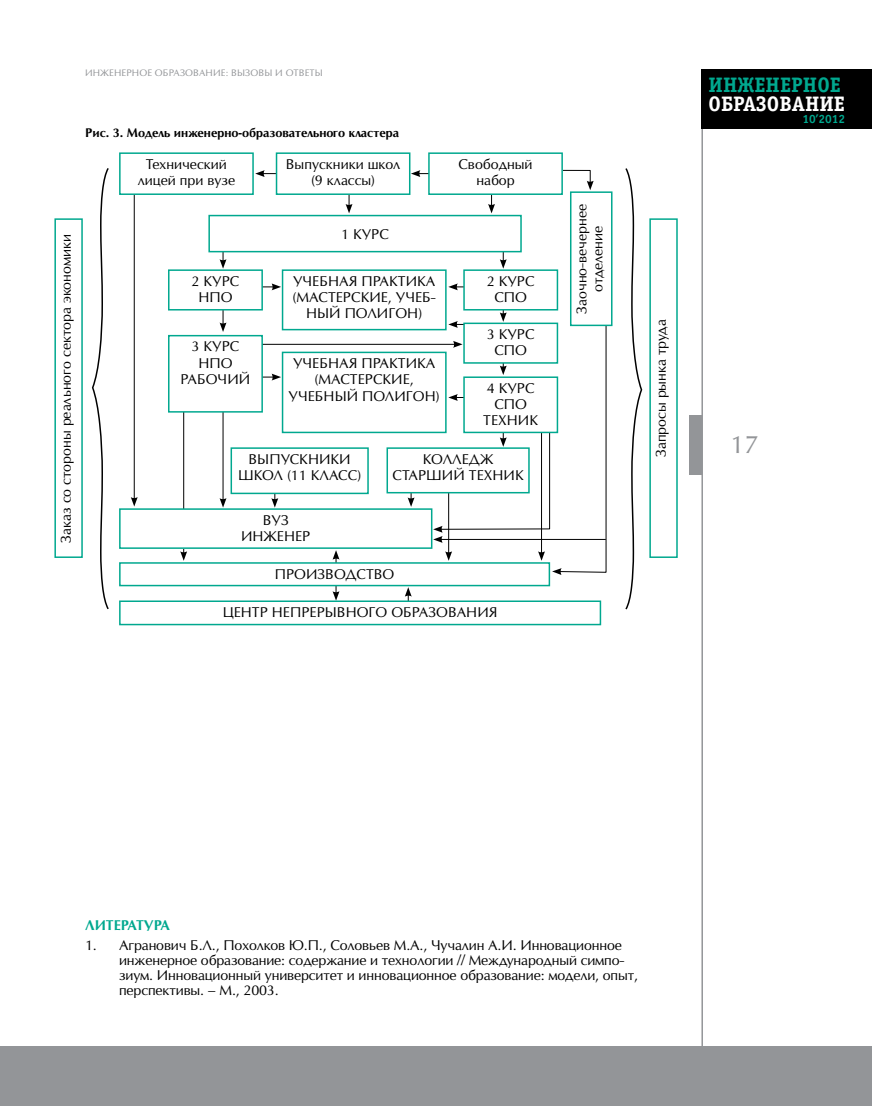
<style>
.page{position:relative;width:872px;height:1106px;background:#fff}
.page>*{position:absolute;margin:0;border:0;box-sizing:border-box;transform-origin:0 0}
.t1{font:24px "Opium New";color:#939598}
.t2{font:700 21px "Officina Serif C";color:#fff}
.t3{font:700 21px "Officina Serif C";color:#00a88f}
.t4{font:13.5px/16.2px "Opium New";color:#000}
.t5{font:700 13.5px "Opium New";color:#00a88f}
.t6{font:700 12px "Opium New";color:#000}
.t7{font:700 12px "Officina Sans C";color:#00a88f}
.t8{font:9px "Opium New";color:#939598}
</style>
<div class="page">
<hr style="left:701px;top:69px;width:2px;height:1037px;background:#939598">
<div style="left:701px;top:69px;width:171px;height:60px;background:#000"></div>
<div style="left:689px;top:415px;width:13px;height:60px;background:#939598"></div>
<div style="left:0;top:1046px;width:872px;height:60px;background:#939598"></div>
<svg style="left:405px;top:587px;width:7px;height:13px"></svg>
<svg style="left:332px;top:550px;width:7px;height:50px"></svg>
<hr style="left:183px;top:406px;width:1px;height:147px;background:#000">
<svg style="left:180px;top:551px;width:7px;height:10px"></svg>
<svg style="left:407px;top:493px;width:7px;height:14px"></svg>
<hr style="left:274px;top:466px;width:1px;height:34px;background:#000">
<svg style="left:271px;top:498px;width:7px;height:9px"></svg>
<hr style="left:223px;top:406px;width:1px;height:94px;background:#000">
<svg style="left:220px;top:498px;width:6px;height:9px"></svg>
<hr style="left:257px;top:344px;width:198px;height:1px;background:#000">
<svg style="left:263px;top:373px;width:18px;height:7px"></svg>
<hr style="left:223px;top:290px;width:1px;height:35px;background:#000">
<svg style="left:220px;top:322px;width:6px;height:10px"></svg>
<svg style="left:263px;top:283px;width:18px;height:7px"></svg>
<svg style="left:448px;top:283px;width:15px;height:7px"></svg>
<svg style="left:500px;top:252px;width:7px;height:17px"></svg>
<svg style="left:220px;top:252px;width:6px;height:17px"></svg>
<hr style="left:134px;top:189px;width:1px;height:310px;background:#000">
<svg style="left:131px;top:497px;width:7px;height:9px"></svg>
<svg style="left:488px;top:195px;width:7px;height:18px"></svg>
<svg style="left:345px;top:195px;width:7px;height:18px"></svg>
<svg style="left:563px;top:170px;width:30px;height:20px"></svg>
<svg style="left:411px;top:170px;width:17px;height:7px"></svg>
<svg style="left:255px;top:170px;width:21px;height:7px"></svg>
<div style="left:54px;top:218px;width:29px;height:340px;border:2px solid #00a88f"></div>
<div style="left:120px;top:153px;width:133px;height:41px;background:#fff"></div>
<div style="left:119px;top:152px;width:135px;height:43px;border:2px solid #00a88f"></div>
<div style="left:276px;top:152px;width:134px;height:43px;border:2px solid #00a88f"></div>
<div style="left:428px;top:152px;width:135px;height:43px;border:2px solid #00a88f"></div>
<div style="left:649px;top:218px;width:28px;height:340px;border:2px solid #00a88f"></div>
<div style="left:570px;top:191px;width:42px;height:135px;border:2px solid #00a88f"></div>
<div style="left:208px;top:215px;width:314px;height:37px;border:2px solid #00a88f"></div>
<div style="left:169px;top:270px;width:93px;height:40px;background:#fff"></div>
<div style="left:168px;top:269px;width:95px;height:41px;border:2px solid #00a88f"></div>
<div style="left:282px;top:269px;width:164px;height:61px;border:2px solid #00a88f"></div>
<div style="left:463px;top:269px;width:95px;height:41px;border:2px solid #00a88f"></div>
<div style="left:282px;top:351px;width:164px;height:82px;border:2px solid #00a88f"></div>
<div style="left:169px;top:336px;width:93px;height:76px;background:#fff"></div>
<div style="left:168px;top:335px;width:95px;height:77px;border:2px solid #00a88f"></div>
<div style="left:231px;top:448px;width:137px;height:45px;background:#fff"></div>
<div style="left:230px;top:447px;width:139px;height:47px;border:2px solid #00a88f"></div>
<div style="left:386px;top:447px;width:144px;height:46px;border:2px solid #00a88f"></div>
<div style="left:120px;top:509px;width:312px;height:39px;background:#fff"></div>
<div style="left:119px;top:508px;width:313px;height:41px;border:2px solid #00a88f"></div>
<div style="left:120px;top:563px;width:429px;height:22px;background:#fff"></div>
<div style="left:119px;top:562px;width:431px;height:24px;border:2px solid #00a88f"></div>
<div style="left:119px;top:600px;width:482px;height:25px;border:2px solid #00a88f"></div>
<svg style="left:92px;top:168px;width:17px;height:442px"></svg>
<svg style="left:625px;top:168px;width:18px;height:442px"></svg>
<svg style="left:433px;top:297px;width:174px;height:278px"></svg>
<p class="t8" style="left:85px;top:67px;width:8px">ИНЖЕНЕРНОЕ</p>
<p class="t8" style="left:155px;top:67px;width:8px">ОБРАЗОВАНИЕ</p>
<p class="t8" style="left:226px;top:67px;width:27px">: ВЫЗОВ</p>
<p class="t8" style="left:264px;top:67px;width:60px">Ы И ОТВЕТЫ</p>
<p class="t6" style="left:85px;top:125px;width:316px">Рис. 3. Модель инженерно-образовательного кластера</p>
<p class="t4" style="left:138px;top:156px;width:99px;text-align:center">Технический лицей при вузе</p>
<p class="t4" style="left:286px;top:156px;width:116px;text-align:center">В ыпускники школ (9 классы)</p>
<p class="t4" style="left:458px;top:156px;width:76px;text-align:center">Свободный набор</p>
<p class="t4" style="left:58px;top:542px;width:310px;rotate:-90deg">Заказ со стороны реального сектора экономики</p>
<p class="t4" style="left:341px;top:226px;width:31px">1 КУРС</p>
<p class="t4" style="left:198px;top:273px;width:34px;text-indent:-7px">2 КУРС<br>НПО</p>
<p class="t4" style="left:293px;top:273px;width:29px">УЧЕБНАЯ</p>
<p class="t4" style="left:361px;top:273px;width:75px">ПРАКТИ КА</p>
<p class="t4" style="left:292px;top:289px;width:52px">(МАСТЕРС</p>
<p class="t4" style="left:306px;top:289px;width:131px;text-indent:55px">КИЕ, УЧЕБ-<br>НЫЙ ПОЛИГОН</p>
<p class="t4" style="left:418px;top:305px;width:5px">)</p>
<p class="t4" style="left:198px;top:338px;width:34px;text-indent:-7px">3 КУРС<br>НПО</p>
<p class="t4" style="left:181px;top:371px;width:10px">РАБО</p>
<p class="t4" style="left:218px;top:371px;width:34px">ЧИЙ</p>
<p class="t4" style="left:293px;top:355px;width:29px">УЧЕБНАЯ</p>
<p class="t4" style="left:314px;top:355px;width:122px;text-indent:47px">ПРАКТИ КА (МАСТЕРС</p>
<p class="t4" style="left:382px;top:371px;width:33px">КИЕ,</p>
<p class="t4" style="left:288px;top:387px;width:29px">УЧЕБН</p>
<p class="t4" style="left:335px;top:387px;width:50px">ЫЙ ПОЛИГОН</p>
<p class="t4" style="left:436px;top:387px;width:5px">)</p>
<p class="t4" style="left:494px;top:273px;width:33px;text-indent:-8px">2 КУРС<br>СПО</p>
<p class="t4" style="left:494px;top:326px;width:33px;text-indent:-8px">3 КУРС<br>СПО</p>
<p class="t4" style="left:487px;top:380px;width:31px">4 КУРС</p>
<p class="t4" style="left:494px;top:396px;width:33px">СПО</p>
<p class="t4" style="left:483px;top:412px;width:56px">ТЕХНИ К</p>
<p class="t4" style="left:238px;top:451px;width:112px;text-indent:11px">В ЫПУСКНИ КИ<br>ШКОЛ (11 КЛАСС</p>
<p class="t4" style="left:357px;top:467px;width:5px">)</p>
<p class="t4" style="left:423px;top:451px;width:19px">КОЛЛЕ</p>
<p class="t4" style="left:392px;top:451px;width:133px;text-indent:76px">ДЖ<br>СТАРШИЙ ТЕХНИ К</p>
<p class="t4" style="left:263px;top:512px;width:9px">ВУЗ</p>
<p class="t4" style="left:241px;top:528px;width:11px">ИНЖЕНЕР</p>
<p class="t4" style="left:275px;top:565px;width:22px">ПРОИЗВО</p>
<p class="t4" style="left:345px;top:565px;width:39px">ДСТВО</p>
<p class="t4" style="left:223px;top:604px;width:10px">ЦЕН</p>
<p class="t4" style="left:252px;top:604px;width:96px">ТР НЕПРЕРЫВНОГО</p>
<p class="t4" style="left:391px;top:604px;width:11px">ОБРАЗОВАНИЯ</p>
<p class="t4" style="left:573px;top:313px;width:111px;text-align:center;rotate:-90deg">Заочно-вечернее отделение</p>
<h2 class="t3" style="left:708px;top:73px;width:134px">ИНЖЕНЕРНОЕ</h2>
<h2 class="t2" style="left:708px;top:91px;width:138px">ОБРАЗОВАНИЕ</h2>
<p class="t7" style="left:802px;top:113px;width:44px">10’2012</p>
<p class="t4" style="left:653px;top:457px;width:139px;rotate:-90deg">Запросы рынка труда</p>
<h1 class="t1" style="left:730px;top:429px;width:30px">17</h1>
<p class="t5" style="left:85px;top:917px;width:86px">Литература</p>
<p class="t4" style="left:119px;top:937px;width:520px;line-height:15px;text-indent:-34px">1. Агранович Б .Л., Похолков Ю.П., Соловьев М.А., Чучалин А.И . И нновационное инженерное образование: содержание и технологии // Международный симпо&shy;зиум. И нновационный университет и инновационное образование: модели, опыт, перспективы. – М., 2003.</p>
</div>
